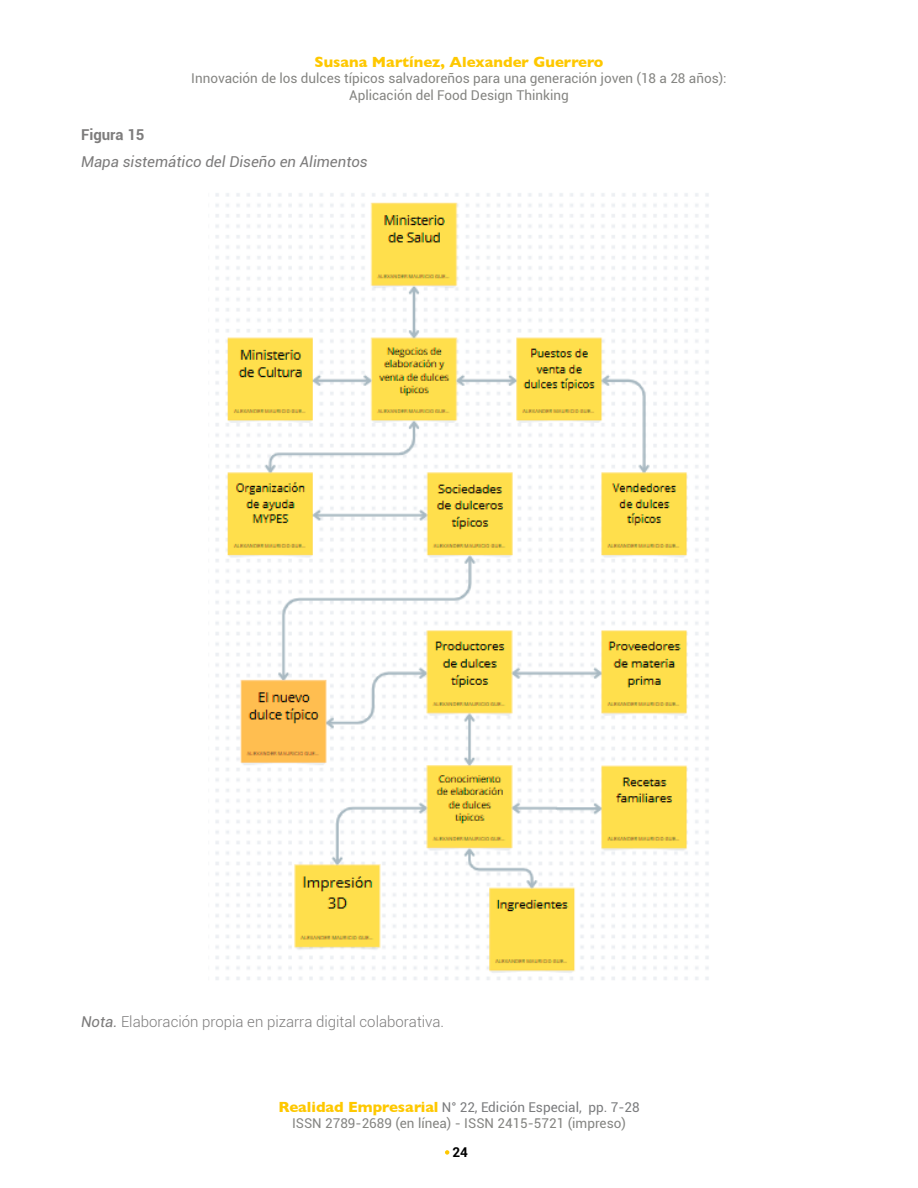
<style>
.page{position:relative;width:918px;height:1188px;background:#fff}
.page>*{position:absolute;margin:0;border:0;box-sizing:border-box;transform-origin:0 0}
.t1{font:300 15px "Roboto";color:#7d7c7c}
.t2{font:italic 15px "Roboto";color:#7d7c7c}
.t3{font:700 15px "Gill Sans";color:#fec800}
.t4{font:700 15px "Roboto";color:#7d7c7c}
.t5{font:13.5px/16.2px "Roboto";color:#858582;text-align:center}
.t6{font:700 13.5px "Roboto";color:#000}
.s1{font-weight:400;font-style:italic}
.s2{font-family:"Gill Sans";font-weight:700;font-size:15px;color:#fec800}
.s3{color:#7b7c7e}
</style>
<div class="page">
<svg style="left:445px;top:1150px;width:4px;height:5px"></svg>
<img style="left:215px;top:193px;width:494px;height:787px">
<p class="t3" style="left:315px;top:50px;width:290px">Susana Martínez, Alexander Guerrero</p>
<p class="t5" style="left:191px;top:70px;width:537px">Innovación de los dulces típicos salvadoreños para una generación joven (18 a 28 años):<br>Aplicación del Food Design Thinking</p>
<p class="t4" style="left:81px;top:124px;width:65px">Figura 15</p>
<p class="t2" style="left:81px;top:151px;width:288px">Mapa sistemático del Diseño en Alimentos</p>
<p class="t1" style="left:81px;top:1012px;width:365px"><span class="s1">Nota.</span> Elaboración propia en pizarra digital colaborativa.</p>
<p class="t5" style="left:278px;top:1098px;width:363px"><span class="s2">Realidad Empresarial</span> <span class="s3">N° 22, Edición Especial, pp. 7-28<br></span>ISSN 2789-2689 (en línea) - ISSN 2415-5721 (impreso)</p>
<p class="t6" style="left:453px;top:1143px;width:17px">24</p>
</div>
